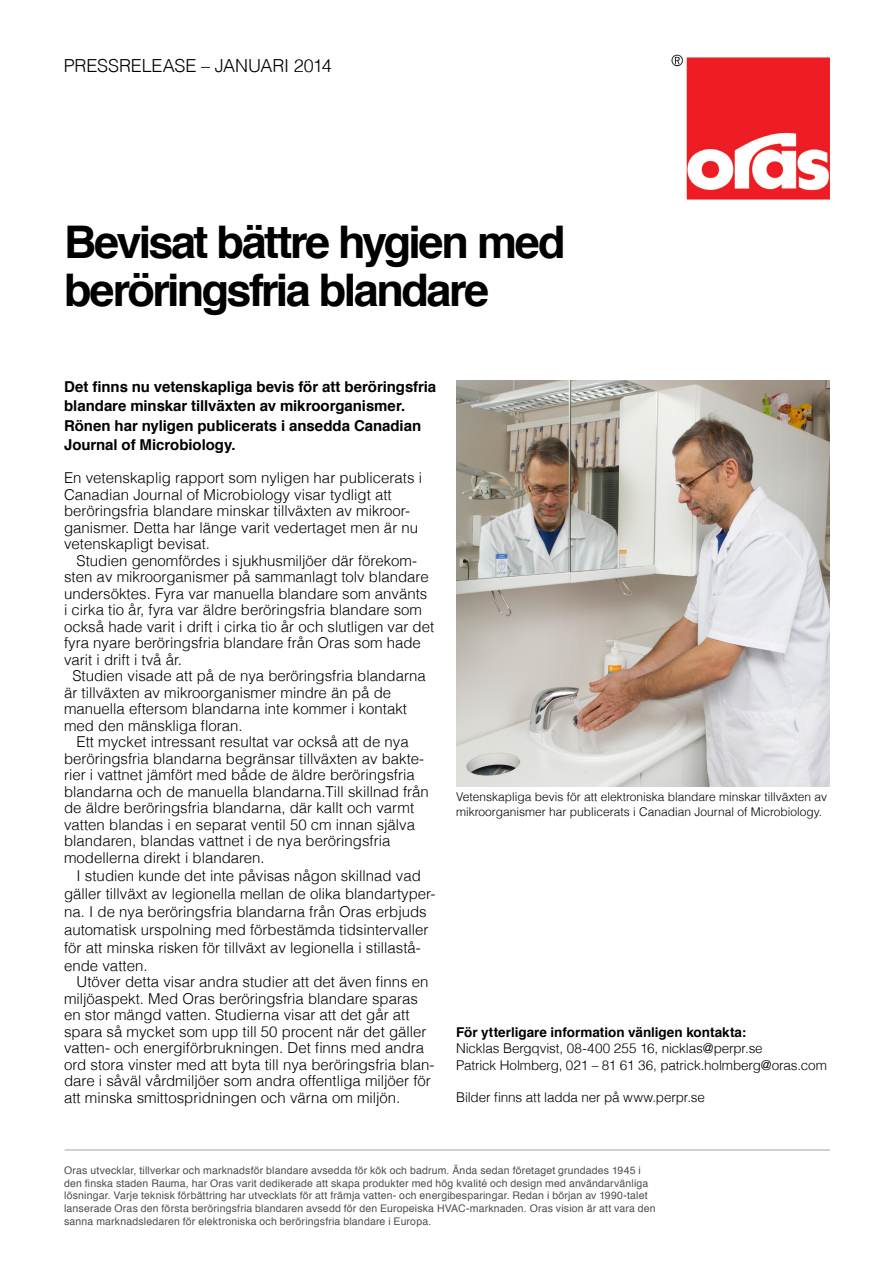
<style>
.page{position:relative;width:893px;height:1263px;background:#fff}
.page>*{position:absolute;margin:0;border:0;box-sizing:border-box;transform-origin:0 0}
.t1{font:700 45px/48px "Helvetica";letter-spacing:-.055em;color:#000}
.t2{font:300 18px "Helvetica";letter-spacing:-.005em;color:#000}
.t3{font:300 15px/16.5px "Helvetica";color:#000}
.t4{font:700 15px/19.5px "Helvetica";letter-spacing:-.005em;color:#000}
.t5{font:300 13.5px/16.5px "Helvetica";letter-spacing:-.01em;color:#000}
.t6{font:700 13.5px "Helvetica";color:#000}
.t7{font:300 12px/15px "Helvetica";color:#000}
.t8{font:10.5px/12.6px "Helvetica";letter-spacing:.015em;color:#4d4d4f}
</style>
<div class="page">
<hr style="left:65px;top:1149px;width:765px;height:2px;background:#c0c2c4">
<img style="left:672px;top:55px;width:157px;height:144px">
<img style="left:456px;top:381px;width:373px;height:405px">
<p class="t2" style="left:64px;top:54px;width:269px">PRESSRELEASE – JANUARI 2014</p>
<h1 class="t1" style="left:64px;top:219px;width:503px">Bevisat bättre hygien med beröringsfria blandare</h1>
<p class="t4" style="left:64px;top:377px;width:374px">Det finns nu vetenskapliga bevis för att beröringsfria blandare minskar tillväxten av mikroorganismer.<br>Rönen har nyligen publicerats i ansedda Canadian Journal of Microbiology.</p>
<p class="t3" style="left:64px;top:470px;width:359px">En vetenskaplig rapport som nyligen har publicerats i Canadian Journal of Microbiology visar tydligt att beröringsfria blandare minskar tillväxten av mikroor&shy;ganismer. Detta har länge varit vedertaget men är nu vetenskapligt bevisat.</p>
<p class="t3" style="left:77px;top:552px;width:342px">Studien genomfördes i sjukhusmiljöer där förekom-</p>
<p class="t3" style="left:64px;top:569px;width:366px">sten av mikroorganismer på sammanlagt tolv blandare</p>
<p class="t3" style="left:64px;top:585px;width:365px">undersöktes. Fyra var manuella blandare som använts</p>
<p class="t3" style="left:64px;top:602px;width:359px">i cirka tio år, fyra var äldre beröringsfria blandare som</p>
<p class="t3" style="left:64px;top:618px;width:372px">också hade varit i drift i cirka tio år och slutligen var det</p>
<p class="t3" style="left:64px;top:635px;width:358px">fyra nyare beröringsfria blandare från Oras som hade</p>
<p class="t3" style="left:64px;top:651px;width:119px">varit i drift i två år.</p>
<p class="t3" style="left:72px;top:668px;width:355px">Studien visade att på de nya beröringsfria blandarna</p>
<p class="t3" style="left:64px;top:684px;width:329px">är tillväxten av mikroorganismer mindre än på de</p>
<p class="t3" style="left:64px;top:701px;width:344px">manuella eftersom blandarna inte kommer i kontakt</p>
<p class="t3" style="left:64px;top:717px;width:180px">med den mänskliga floran.</p>
<p class="t3" style="left:77px;top:734px;width:334px">Ett mycket intressant resultat var också att de nya</p>
<p class="t3" style="left:64px;top:750px;width:362px">beröringsfria blandarna begränsar tillväxten av bakte-</p>
<p class="t3" style="left:64px;top:767px;width:352px">rier i vattnet jämfört med både de äldre beröringsfria</p>
<p class="t3" style="left:64px;top:783px;width:366px">blandarna och de manuella blandarna.Till skillnad från</p>
<p class="t3" style="left:64px;top:800px;width:352px">de äldre beröringsfria blandarna, där kallt och varmt</p>
<p class="t3" style="left:64px;top:816px;width:352px">vatten blandas i en separat ventil 50 cm innan själva</p>
<p class="t3" style="left:64px;top:833px;width:328px">blandaren, blandas vattnet i de nya beröringsfria</p>
<p class="t3" style="left:64px;top:849px;width:202px">modellerna direkt i blandaren.</p>
<p class="t3" style="left:64px;top:866px;width:373px;line-height:18px;text-indent:13px">I studien kunde det inte påvisas någon skillnad vad gäller tillväxt av legionella mellan de olika blandartyper&shy;na. I de nya beröringsfria blandarna från Oras erbjuds automatisk urspolning med förbestämda tidsintervaller för att minska risken för tillväxt av legionella i stillastå&shy;ende vatten.</p>
<p class="t3" style="left:64px;top:974px;width:372px;text-indent:13px">Utöver detta visar andra studier att det även finns en miljöaspekt. Med Oras beröringsfria blandare sparas en stor mängd vatten. Studierna visar att det går att spara så mycket som upp till 50 procent när det gäller vatten- och energiförbrukningen. Det finns med andra ord stora vinster med att byta till nya beröringsfria blan&shy;dare i såväl vårdmiljöer som andra offentliga miljöer för att minska smittospridningen och värna om miljön.</p>
<p class="t7" style="left:456px;top:789px;width:373px">Vetenskapliga bevis för att elektroniska blandare minskar tillväxten av mikroorganismer har publicerats i Canadian Journal of Microbiology.</p>
<p class="t6" style="left:456px;top:1021px;width:292px">För ytterligare information vänligen kontakta:</p>
<p class="t5" style="left:456px;top:1040px;width:372px">Nicklas Bergqvist, 08-400 255 16, nicklas@perpr.se<br>Patrick Holmberg, 021 – 81 61 36, patrick.holmberg@oras.com</p>
<p class="t5" style="left:456px;top:1089px;width:250px">Bilder finns att ladda ner på www.perpr.se</p>
<p class="t8" style="left:64px;top:1164px;width:593px">Oras utvecklar, tillverkar och marknadsför blandare avsedda för kök och badrum. Ända sedan företaget grundades 1945 i den finska staden Rauma, har Oras varit dedikerade att skapa produkter med hög kvalité och design med användarvänliga lösningar. Varje teknisk förbättring har utvecklats för att främja vatten- och energibesparingar. Redan i början av 1990-talet lanserade Oras den första beröringsfria blandaren avsedd för den Europeiska HVAC-marknaden. Oras vision är att vara den sanna marknadsledaren för elektroniska och beröringsfria blandare i Europa.</p>
</div>
